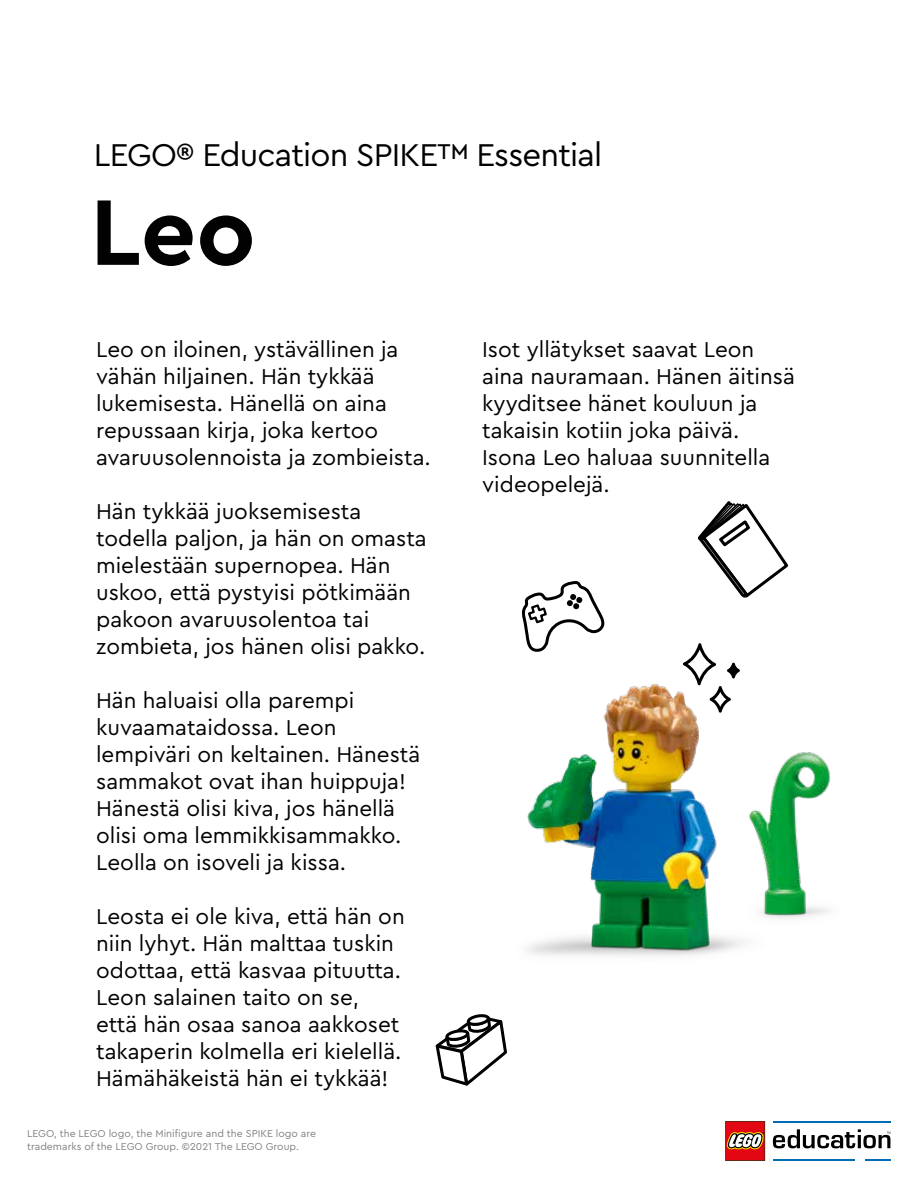
<style>
.page{position:relative;width:918px;height:1188px;background:#fff}
.page>*{position:absolute;margin:0;border:0;box-sizing:border-box;transform-origin:0 0}
.t1{font:700 97.5px "Cera Pro";color:#020203}
.t2{font:33px "Cera Pro";letter-spacing:-.025em;color:#020203}
.t3{font:22.5px/27px "Cera Pro";color:#020203}
.t4{font:10.5px/12.6px "Cera Pro";color:#818282}
</style>
<div class="page">
<hr style="left:773px;top:1121px;width:117px;height:2px;background:#006db7">
<hr style="left:773px;top:1159px;width:81px;height:2px;background:#006db7">
<hr style="left:865px;top:1159px;width:25px;height:2px;background:#006db7">
<svg style="left:773px;top:1129px;width:118px;height:19px"></svg>
<svg style="left:725px;top:1121px;width:41px;height:40px;background:#c4443c"></svg>
<svg style="left:435px;top:1014px;width:72px;height:72px"></svg>
<svg style="left:521px;top:581px;width:83px;height:37px"></svg>
<div style="left:576px;top:597px;width:7px;height:6px;border:2px solid #000"></div>
<svg style="left:698px;top:501px;width:91px;height:97px"></svg>
<img style="left:522px;top:618px;width:308px;height:338px">
<h2 class="t2" style="left:94px;top:133px;width:510px">LEGO® Education SPIKE™ Essential</h2>
<h1 class="t1" style="left:90px;top:167px;width:167px">Leo</h1>
<p class="t3" style="left:96px;top:335px;width:336px">Leo on iloinen, ystävällinen ja vähän hiljainen. Hän tykkää lukemisesta. Hänellä on aina repussaan kirja, joka kertoo avaruusolennoista ja zombieista.</p>
<p class="t3" style="left:96px;top:497px;width:332px">Hän tykkää juoksemisesta todella paljon, ja hän on omasta mielestään supernopea. Hän uskoo, että pystyisi pötkimään pakoon avaruusolentoa tai zombieta, jos hänen olisi pakko.</p>
<p class="t3" style="left:96px;top:686px;width:326px">Hän haluaisi olla parempi kuvaamataidossa. Leon lempiväri on keltainen. Hänestä sammakot ovat ihan huippuja!<br>Hänestä olisi kiva, jos hänellä olisi oma lemmikkisammakko.<br>Leolla on isoveli ja kissa.</p>
<p class="t3" style="left:96px;top:902px;width:310px">Leosta ei ole kiva, että hän on niin lyhyt. Hän malttaa tuskin odottaa, että kasvaa pituutta.<br>Leon salainen taito on se, että hän osaa sanoa aakkoset takaperin kolmella eri kielellä.<br>Hämähäkeistä hän ei tykkää!</p>
<p class="t4" style="left:27px;top:1127px;width:291px">LEGO, the LEGO logo, the Minifigure and the SPIKE logo are trademarks of the LEGO Group. ©2021 The LEGO Group.</p>
<p class="t3" style="left:482px;top:335px;width:314px">Isot yllätykset saavat Leon aina nauramaan. Hänen äitinsä kyyditsee hänet kouluun ja takaisin kotiin joka päivä.<br>Isona Leo haluaa suunnitella videopelejä.</p>
</div>
